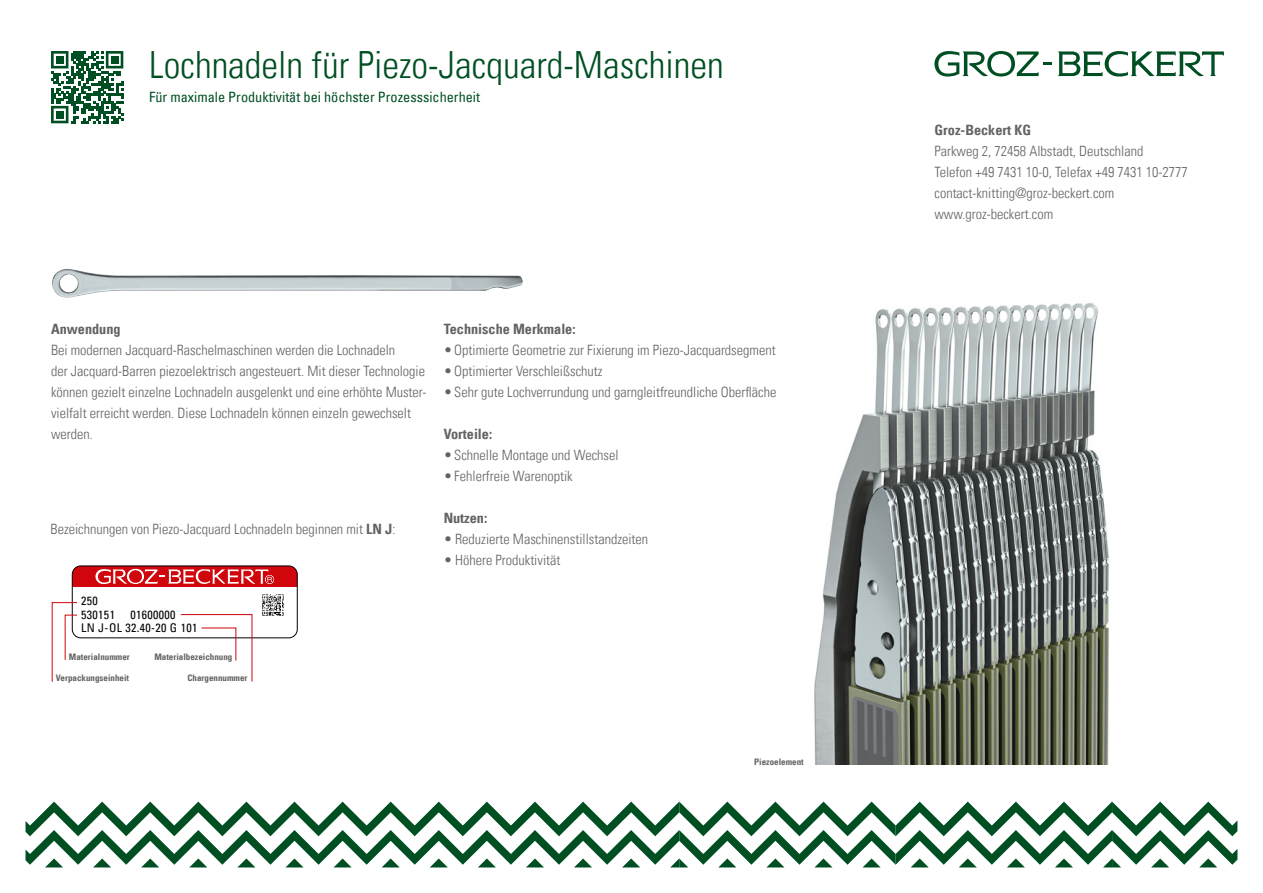
<style>
.page{position:relative;width:1263px;height:893px;background:#fff}
.page>*{position:absolute;margin:0;border:0;box-sizing:border-box;transform-origin:0 0}
.t1{font:37.5px "Univers Com 47 Light Cond";color:#004f23}
.t2{font:14.25px/21px "Univers Com 47 Light Cond";color:#636362}
.t3{font:14.25px "Univers Com 67 Bold Cond";color:#636362}
.t4{font:condensed 14.25px "Univers Com 57";color:#004f23}
.t5{font:condensed 12px/13.5px "Univers Com 57";letter-spacing:.03em;color:#000}
.t6{font:9px "Univers Com 67 Bold Cond";color:#636362}
.s1{font-family:"Univers Com 67 Bold Cond"}
</style>
<div class="page">
<svg style="left:1058px;top:51px;width:166px;height:26px"></svg>
<svg style="left:934px;top:51px;width:117px;height:26px"></svg>
<svg style="left:26px;top:802px;width:1211px;height:65px"></svg>
<img style="left:814px;top:303px;width:296px;height:462px">
<svg style="left:51px;top:51px;width:72px;height:72px"></svg>
<div style="left:56px;top:56px;width:7px;height:7px;background:#004f23"></div>
<div style="left:111px;top:56px;width:7px;height:7px;background:#004f23"></div>
<div style="left:56px;top:111px;width:7px;height:7px;background:#004f23"></div>
<img style="left:52px;top:269px;width:471px;height:29px">
<div style="left:72px;top:566px;width:225px;height:21px;background:#d1050c"></div>
<div style="left:72px;top:566px;width:225px;height:72px;border:1px solid #000;border-radius:9px"></div>
<svg style="left:95px;top:569px;width:179px;height:15px"></svg>
<svg style="left:180px;top:614px;width:73px;height:68px"></svg>
<svg style="left:52px;top:602px;width:26px;height:80px"></svg>
<svg style="left:262px;top:594px;width:22px;height:22px"></svg>
<h1 class="t1" style="left:149px;top:42px;width:576px">Lochnadeln für Piezo-Jacquard-Maschinen</h1>
<p class="t4" style="left:149px;top:88px;width:332px">Für maximale Produktivität bei höchster Prozesssicherheit</p>
<p class="t3" style="left:51px;top:320px;width:71px">Anwendung</p>
<p class="t2" style="left:51px;top:340px;width:377px">Bei modernen Jacquard-Raschelmaschinen werden die Lochnadeln<br>der Jacquard-Barren piezoelektrisch angesteuert. Mit dieser Technologie können gezielt einzelne Lochnadeln ausgelenkt und eine erhöhte Muster&shy;vielfalt erreicht werden. Diese Lochnadeln können einzeln gewechselt werden.</p>
<p class="t2" style="left:51px;top:518px;width:346px">Bezeichnungen von Piezo-Jacquard Lochnadeln beginnen mit <span class="s1">LN J</span>:</p>
<p class="t5" style="left:81px;top:594px;width:35px">250<br>530151</p>
<p class="t5" style="left:81px;top:607px;width:118px;text-indent:49px">01600000<br>LN J-OL 32.40-20 G 101</p>
<p class="t6" style="left:69px;top:651px;width:62px">Materialnummer</p>
<p class="t6" style="left:154px;top:651px;width:80px">Materialbezeichnung</p>
<p class="t6" style="left:56px;top:672px;width:75px">Verpackungseinheit</p>
<p class="t6" style="left:188px;top:672px;width:61px">Chargennummer</p>
<p class="t3" style="left:444px;top:321px;width:133px">Technische Merkmale:</p>
<p class="t2" style="left:444px;top:340px;width:333px">•Optimierte Geometrie zur Fixierung im Piezo-Jacquardsegment</p>
<p class="t2" style="left:444px;top:361px;width:160px">•Optimierter Verschleißschutz</p>
<p class="t2" style="left:444px;top:382px;width:334px">• Sehr gute Lochverrundung und garngleitfreundliche Oberfläche</p>
<p class="t3" style="left:444px;top:426px;width:50px">Vorteile:</p>
<p class="t2" style="left:444px;top:445px;width:176px">•Schnelle Montage und Wechsel</p>
<p class="t2" style="left:444px;top:466px;width:131px">•Fehlerfreie Warenoptik</p>
<p class="t3" style="left:444px;top:510px;width:45px">Nutzen:</p>
<p class="t2" style="left:444px;top:529px;width:206px">• Reduzierte Maschinenstillstandzeiten</p>
<p class="t2" style="left:444px;top:550px;width:118px">• Höhere Produktivität</p>
<p class="t6" style="left:754px;top:756px;width:51px">Piezoelement</p>
<p class="t3" style="left:934px;top:121px;width:98px">Groz-Beckert KG</p>
<p class="t2" style="left:934px;top:140px;width:255px">Parkweg 2, 72458 Albstadt, Deutschland<br>Telefon +49 7431 10-0, Telefax +49 7431 10-2777 contact-knitting@groz-beckert.com www.groz-beckert.com</p>
</div>
